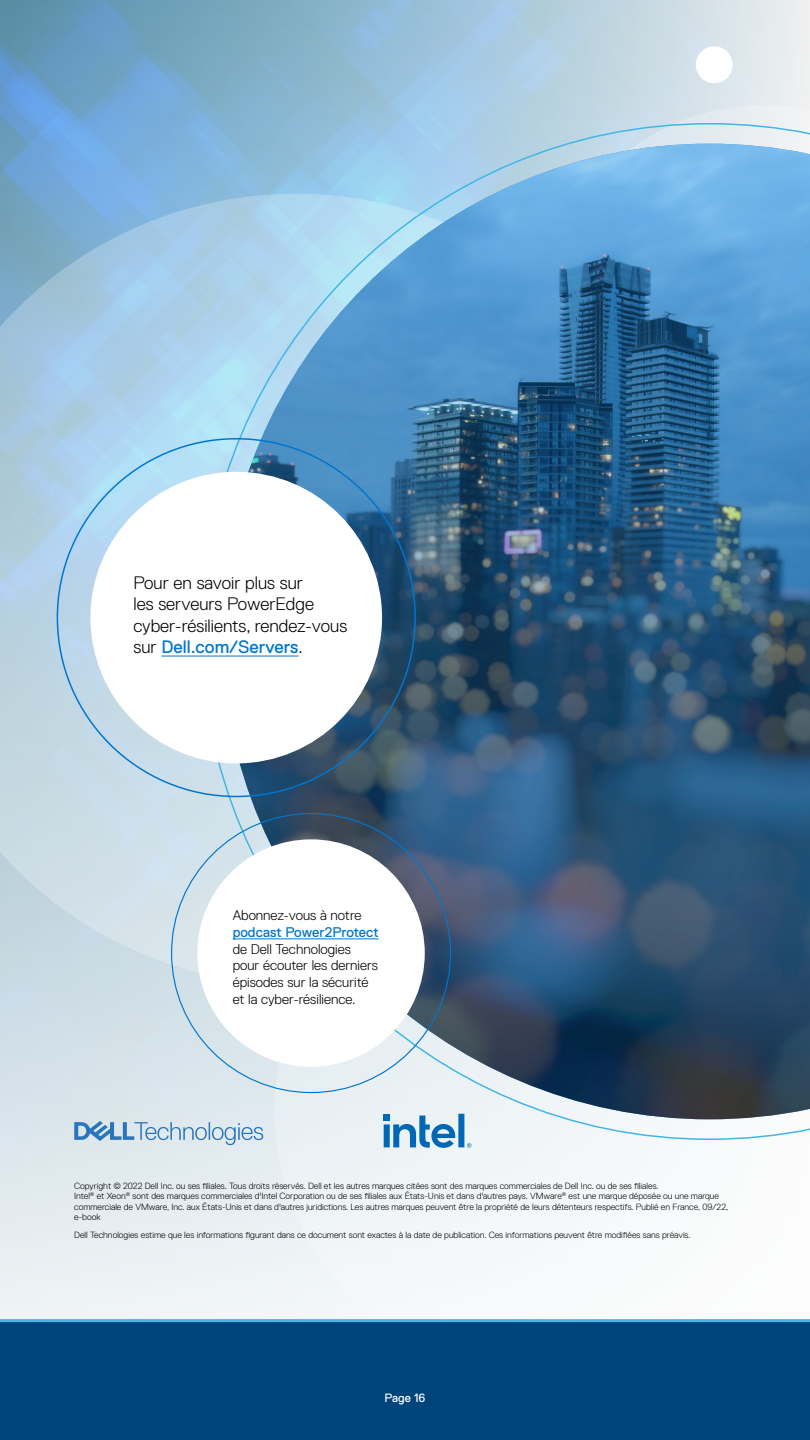
<style>
.page{position:relative;width:810px;height:1440px;background:#fff}
.page>*{position:absolute;margin:0;border:0;box-sizing:border-box;transform-origin:0 0}
.t1{font:300 18px/21.6px "Dell Replica";color:#000}
.t2{font:300 14.02px/16.9px "Dell Replica";color:#000}
.t3{font:14.02px "Dell Replica";color:#0076ce}
.t4{font:12px "Dell Replica";color:#fff}
.t5{font:300 9px/10.5px "Dell Replica";color:#000}
.s1{font-weight:400;color:#0076ce}
</style>
<div class="page">
<img style="left:0;top:0;width:810px;height:1319px">
<svg style="left:539px;top:105px;width:271px;height:18px;background:#d3e2ea"></svg>
<svg style="left:0;top:194px;width:201px;height:791px;background:#b3d0e4"></svg>
<div style="left:275px;top:1140px;width:535px;height:179px;background:#f5f8f9"></div>
<img style="left:201px;top:123px;width:609px;height:1017px">
<div style="left:90px;top:472px;width:292px;height:291px;background:#fff;border-radius:50%"></div>
<div style="left:197px;top:839px;width:228px;height:228px;background:#fff;border-radius:50%"></div>
<div style="left:0;top:1321px;width:810px;height:119px;background:#00447c"></div>
<hr style="left:0;top:1319px;width:810px;height:3px;background:#41b6e6">
<div style="left:696px;top:46px;width:37px;height:37px;background:#fff;border-radius:50%"></div>
<svg style="left:74px;top:1121px;width:189px;height:24px;background:#b1cce1"></svg>
<svg style="left:384px;top:1114px;width:87px;height:34px;background:#86b6d9"></svg>
<hr style="left:161px;top:656px;width:138px;height:1px;background:#0076ce">
<hr style="left:233px;top:939px;width:146px;height:1px;background:#0076ce">
<h1 class="t1" style="left:134px;top:572px;width:215px">Pour en savoir plus sur<br>les serveurs PowerEdge cyber-résilients, rendez-vous sur <span class="s1">Dell.com/Servers</span>.</h1>
<h2 class="t2" style="left:233px;top:907px;width:130px">Abonnez-vous à notre</h2>
<h2 class="t3" style="left:233px;top:924px;width:147px">podcast Power2Protect</h2>
<h2 class="t2" style="left:233px;top:940px;width:147px">de Dell Technologies pour écouter les derniers épisodes sur la sécurité et la cyber-résilience.</h2>
<p class="t5" style="left:74px;top:1181px;width:656px">Copyright © 2022 Dell Inc. ou ses filiales. Tous droits réservés. Dell et les autres marques citées sont des marques commerciales de Dell Inc. ou de ses filiales.<br>Intel<sup>®</sup> et Xeon<sup>®</sup> sont des marques commerciales d'Intel Corporation ou de ses filiales aux États-Unis et dans d'autres pays. VMware<sup>®</sup> est une marque déposée ou une marque commerciale de VMware, Inc. aux États-Unis et dans d'autres juridictions. Les autres marques peuvent être la propriété de leurs détenteurs respectifs. Publié en France, 09/22, e-book</p>
<p class="t5" style="left:74px;top:1230px;width:618px">Dell Technologies estime que les informations figurant dans ce document sont exactes à la date de publication. Ces informations peuvent être modifiées sans préavis.</p>
<h3 class="t4" style="left:385px;top:1391px;width:42px">Page 16</h3>
</div>
